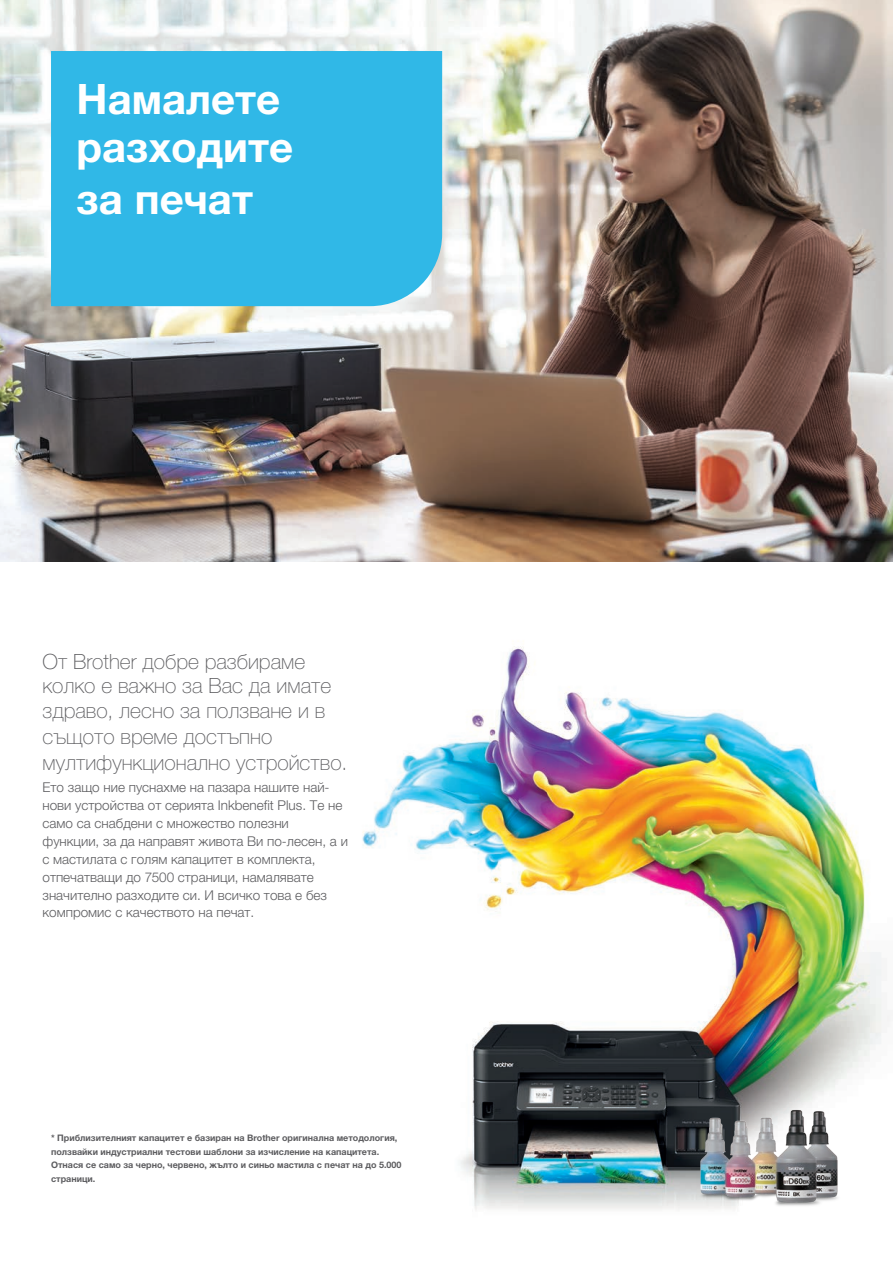
<style>
.page{position:relative;width:893px;height:1263px;background:#fff}
.page>*{position:absolute;margin:0;border:0;box-sizing:border-box;transform-origin:0 0}
.t1{font:700 42px/49.8px "Helvetica Neue LTW1 G";color:#fff}
.t2{font:100 21px/25.2px "Helvetica Neue LTW1 G";color:#5c5c5f}
.t3{font:300 13.5px/17.9px "Helvetica Neue LTW1 G";color:#5c5c5f}
.t4{font:700 9px/13.5px "Helvetica Neue LTW1 G";color:#5c5c5f}
</style>
<div class="page">
<img style="left:0;top:0;width:893px;height:561px">
<img style="left:362px;top:646px;width:528px;height:564px">
<div style="left:51px;top:51px;width:391px;height:255px;background:#30b8e7"></div>
<img style="left:695px;top:1107px;width:149px;height:103px">
<h1 class="t1" style="left:77px;top:74px;width:218px">Намалете разходите за печат</h1>
<h2 class="t2" style="left:43px;top:649px;width:306px">От Brother добре разбираме колко е важно за Вас да имате здраво, лесно за ползване и в същото време достъпно мултифункционално устройство.</h2>
<p class="t3" style="left:43px;top:778px;width:307px">Ето защо ние пуснахме на пазара нашите най&shy;нови устройства от серията Inkbenefit Plus. Те не само са снабдени с множество полезни функции, за да направят живота Ви по-лесен, а и с мастилата с голям капацитет в комплекта, отпечатващи до 7500 страници, намалявате значително разходите си. И всичко това е без компромис с качеството на печат.</p>
<p class="t4" style="left:51px;top:1131px;width:352px">* Приблизителният капацитет е базиран на Brother оригинална методология, ползвайки индустриални тестови шаблони за изчисление на капацитета.<br>Отнася се само за черно, червено, жълто и синьо мастила с печат на до 5.000 страници.</p>
</div>
